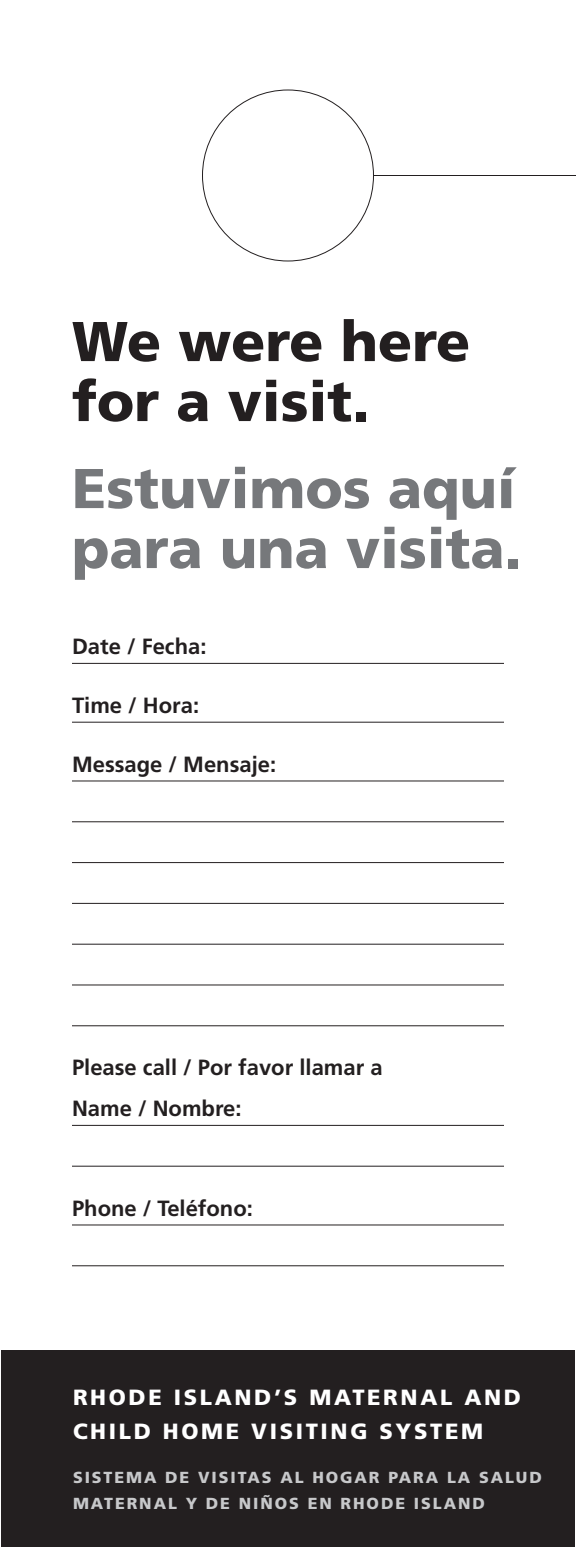
<style>
.page{position:relative;width:576px;height:1548px;background:#fff}
.page>*{position:absolute;margin:0;border:0;box-sizing:border-box;transform-origin:0 0}
.t1{font:900 56px/60px "Frutiger";color:#76787b}
.t2{font:900 56px/60px "Frutiger";color:#231f20}
.t3{font:700 22px/40.8px "Frutiger";color:#231f20}
.t4{font:900 22px/34.4px "Frutiger";letter-spacing:.12em;color:#fff}
.t5{font:900 16px/26.4px "Frutiger";letter-spacing:.12em;color:#c7c8ca}
</style>
<div class="page">
<hr style="left:374px;top:175px;width:202px;height:1px;background:#231f20">
<hr style="left:72px;top:663px;width:432px;height:1px;background:#231f20">
<hr style="left:72px;top:722px;width:432px;height:1px;background:#231f20">
<hr style="left:72px;top:780px;width:432px;height:1px;background:#231f20">
<hr style="left:72px;top:821px;width:432px;height:1px;background:#231f20">
<hr style="left:72px;top:862px;width:432px;height:1px;background:#231f20">
<hr style="left:72px;top:903px;width:432px;height:1px;background:#231f20">
<hr style="left:72px;top:944px;width:432px;height:1px;background:#231f20">
<hr style="left:72px;top:984px;width:432px;height:1px;background:#231f20">
<hr style="left:72px;top:1025px;width:432px;height:1px;background:#231f20">
<hr style="left:72px;top:1125px;width:432px;height:1px;background:#231f20">
<hr style="left:72px;top:1166px;width:432px;height:1px;background:#231f20">
<hr style="left:72px;top:1224px;width:432px;height:1px;background:#231f20">
<hr style="left:72px;top:1265px;width:432px;height:1px;background:#231f20">
<div style="left:1px;top:1350px;width:574px;height:197px;background:#231f20"></div>
<h1 class="t2" style="left:72px;top:311px;width:400px">WE WERE HERE<br>FOR A VISIT.</h1>
<h1 class="t1" style="left:72px;top:458px;width:451px">ESTUVIMOS AQUÍ<br>PARA UNA VISITA.</h1>
<p class="t3" style="left:72px;top:626px;width:136px">Date / Fecha:</p>
<p class="t3" style="left:72px;top:684px;width:129px">Time / Hora:</p>
<p class="t3" style="left:72px;top:743px;width:206px">Message / Mensaje:</p>
<p class="t3" style="left:72px;top:1047px;width:312px">Please call / Por favor llamar a<br>Name / Nombre:</p>
<p class="t3" style="left:72px;top:1187px;width:182px">Phone / Teléfono:</p>
<p class="t4" style="left:73px;top:1380px;width:449px">RHODE ISLAND’S MATERNAL AND<br>CHILD HOME VISITING SYSTEM</p>
<p class="t5" style="left:73px;top:1464px;width:470px">SISTEMA DE VISITAS AL HOGAR PARA LA SALUD<br>MATERNAL Y DE NIÑOS EN RHODE ISLAND</p>
</div>
